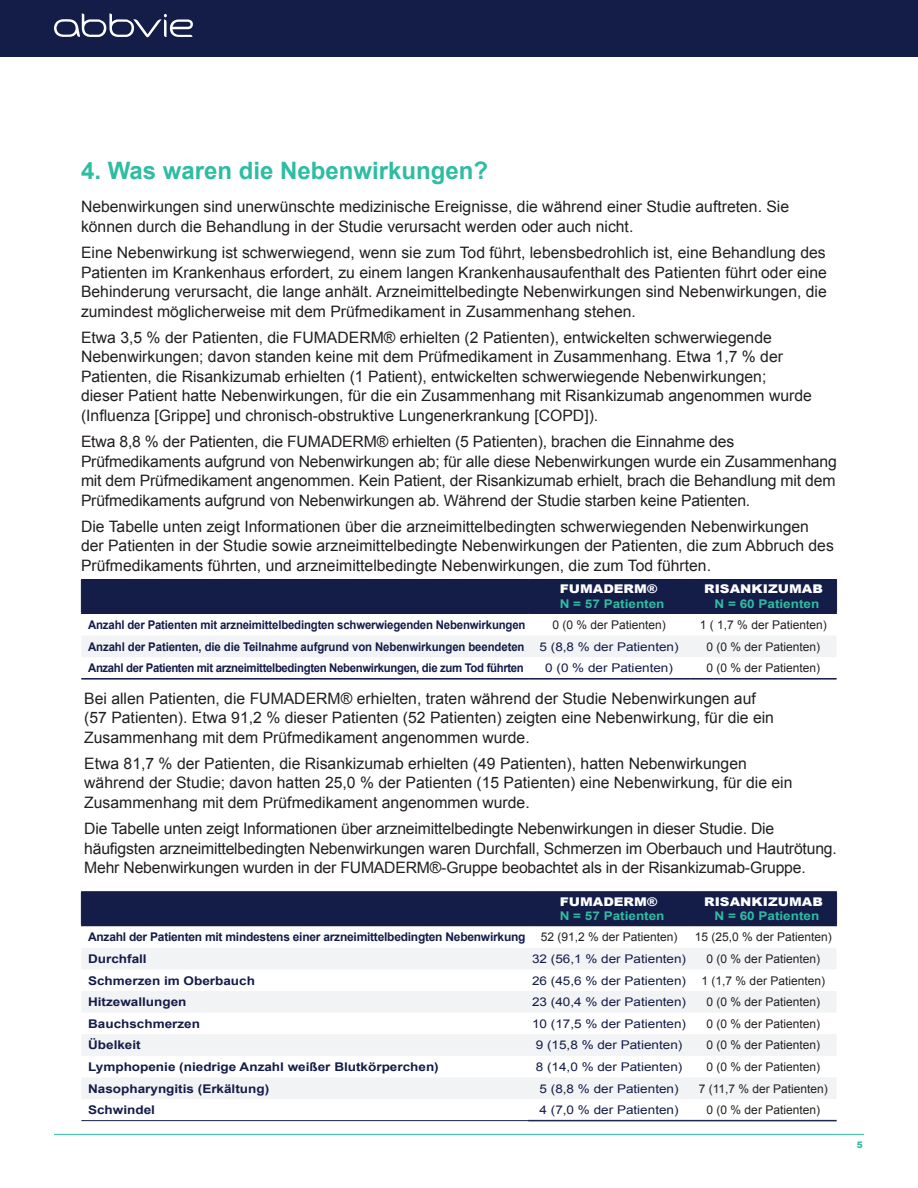
<style>
.page{position:relative;width:918px;height:1188px;background:#fff}
.page>*{position:absolute;margin:0;border:0;box-sizing:border-box;transform-origin:0 0}
.t1{font:700 24px "Arial";color:#2ebca2}
.t2{font:15.75px/19.5px "Arial";color:#231f20}
.t3{font:12px "Arial";color:#231f20}
.t4{font:700 12px "Arial";letter-spacing:-.015em;color:#141c48;scale:.95 1}
.t5{font:12px "Arial";color:#141c48;scale:1.13 1}
.t6{font:700 12px "Arial";letter-spacing:-.015em;color:#141c48;scale:1.13 1}
.t7{font:700 12px "Arial";letter-spacing:-.015em;color:#141c48}
.t8{font:700 12px "Arial";color:#2ebca2;scale:1.13 1}
.t9{font:900 12px "Arial";color:#fff;scale:1.13 1}
.t10{font:900 9px "Arial";color:#33bda3}
</style>
<div class="page">
<div style="left:0;top:0;width:918px;height:56px;background:#141c48"></div>
<svg style="left:54px;top:13px;width:139px;height:24px"></svg>
<div style="left:82px;top:580px;width:754px;height:32px;background:#141c48"></div>
<div style="left:82px;top:636px;width:754px;height:21px;background:#f2f3f4"></div>
<hr style="left:81px;top:579px;width:447px;height:1px;background:#141c48">
<hr style="left:81px;top:580px;width:1px;height:32px;background:#141c48">
<hr style="left:528px;top:579px;width:162px;height:1px;background:#141c48">
<hr style="left:690px;top:579px;width:147px;height:1px;background:#141c48">
<hr style="left:836px;top:580px;width:1px;height:32px;background:#141c48">
<hr style="left:689px;top:580px;width:2px;height:32px;background:#141c48">
<hr style="left:81px;top:612px;width:447px;height:2px;background:#141c48">
<hr style="left:528px;top:612px;width:162px;height:2px;background:#141c48">
<hr style="left:690px;top:612px;width:147px;height:2px;background:#141c48">
<hr style="left:81px;top:678px;width:447px;height:1px;background:#141c48">
<hr style="left:81px;top:679px;width:447px;height:1px;background:#141c48">
<hr style="left:528px;top:678px;width:162px;height:1px;background:#141c48">
<hr style="left:528px;top:679px;width:162px;height:1px;background:#141c48">
<hr style="left:690px;top:678px;width:147px;height:1px;background:#141c48">
<hr style="left:690px;top:679px;width:147px;height:1px;background:#141c48">
<div style="left:82px;top:892px;width:754px;height:33px;background:#141c48"></div>
<svg style="left:82px;top:948px;width:754px;height:151px;fill:#f2f3f4"></svg>
<hr style="left:81px;top:891px;width:447px;height:1px;background:#141c48">
<hr style="left:81px;top:892px;width:1px;height:33px;background:#141c48">
<hr style="left:528px;top:891px;width:162px;height:1px;background:#141c48">
<hr style="left:690px;top:891px;width:147px;height:1px;background:#141c48">
<hr style="left:836px;top:892px;width:1px;height:33px;background:#141c48">
<hr style="left:689px;top:892px;width:2px;height:33px;background:#141c48">
<hr style="left:81px;top:925px;width:447px;height:1px;background:#141c48">
<hr style="left:528px;top:925px;width:162px;height:1px;background:#141c48">
<hr style="left:690px;top:925px;width:147px;height:1px;background:#141c48">
<hr style="left:81px;top:1120px;width:447px;height:1px;background:#111e47">
<hr style="left:528px;top:1120px;width:162px;height:1px;background:#111e47">
<hr style="left:528px;top:1121px;width:162px;height:1px;background:#111e47">
<hr style="left:690px;top:1120px;width:147px;height:1px;background:#111e47">
<hr style="left:690px;top:1121px;width:147px;height:1px;background:#111e47">
<hr style="left:54px;top:1134px;width:810px;height:1px;background:#2ebca2">
<h1 class="t1" style="left:81px;top:155px;width:409px">4. Was waren die Nebenwirkungen?</h1>
<p class="t2" style="left:81px;top:197px;width:710px">Nebenwirkungen sind unerwünschte medizinische Ereignisse, die während einer Studie auftreten. Sie können durch die Behandlung in der Studie verursacht werden oder auch nicht.</p>
<p class="t2" style="left:81px;top:243px;width:747px;text-align:justify">Eine Nebenwirkung ist schwerwiegend, wenn sie zum Tod führt, lebensbedrohlich ist, eine Behandlung des Patienten im Krankenhaus erfordert, zu einem langen Krankenhausaufenthalt des Patienten führt oder eine Behinderung verursacht, die lange anhält. Arzneimittelbedingte Nebenwirkungen sind Nebenwirkungen, die zumindest möglicherweise mit dem Prüfmedikament in Zusammenhang stehen.</p>
<p class="t2" style="left:81px;top:328px;width:732px">Etwa 3,5 % der Patienten, die FUMADERM® erhielten (2 Patienten), entwickelten schwerwiegende Nebenwirkungen; davon standen keine mit dem Prüfmedikament in Zusammenhang. Etwa 1,7 % der Patienten, die Risankizumab erhielten (1 Patient), entwickelten schwerwiegende Nebenwirkungen; dieser Patient hatte Nebenwirkungen, für die ein Zusammenhang mit Risankizumab angenommen wurde (Influenza [Grippe] und chronisch-obstruktive Lungenerkrankung [COPD]).</p>
<p class="t2" style="left:81px;top:432px;width:757px">Etwa 8,8 % der Patienten, die FUMADERM® erhielten (5 Patienten), brachen die Einnahme des Prüfmedikaments aufgrund von Nebenwirkungen ab; für alle diese Nebenwirkungen wurde ein Zusammenhang mit dem Prüfmedikament angenommen. Kein Patient, der Risankizumab erhielt, brach die Behandlung mit dem Prüfmedikaments aufgrund von Nebenwirkungen ab. Während der Studie starben keine Patienten.</p>
<p class="t2" style="left:81px;top:517px;width:754px">Die Tabelle unten zeigt Informationen über die arzneimittelbedingten schwerwiegenden Nebenwirkungen der Patienten in der Studie sowie arzneimittelbedingte Nebenwirkungen der Patienten, die zum Abbruch des<br>Prüfmedikaments führten, und arzneimittelbedingte Nebenwirkungen, die zum Tod führten.</p>
<p class="t9" style="left:560px;top:580px;width:88px">FUMADERM®</p>
<p class="t8" style="left:560px;top:595px;width:94px">N = 57 Patienten</p>
<p class="t9" style="left:704px;top:580px;width:107px">RISANKIZUMAB</p>
<p class="t8" style="left:714px;top:595px;width:94px">N = 60 Patienten</p>
<p class="t4" style="left:88px;top:617px;width:462px">Anzahl der Patienten mit arzneimittelbedingten schwerwiegenden Nebenwirkungen</p>
<p class="t3" style="left:552px;top:617px;width:115px">0 (0 % der Patienten)</p>
<p class="t3" style="left:700px;top:617px;width:128px">1 ( 1,7 % der Patienten)</p>
<p class="t4" style="left:88px;top:639px;width:461px">Anzahl der Patienten, die die Teilnahme aufgrund von Nebenwirkungen beendeten</p>
<p class="t5" style="left:540px;top:639px;width:125px">5 (8,8 % der Patienten)</p>
<p class="t3" style="left:707px;top:639px;width:115px">0 (0 % der Patienten)</p>
<p class="t4" style="left:88px;top:660px;width:460px">Anzahl der Patienten mit arzneimittelbedingten Nebenwirkungen, die zum Tod führten</p>
<p class="t5" style="left:545px;top:660px;width:115px">0 (0 % der Patienten)</p>
<p class="t3" style="left:707px;top:660px;width:115px">0 (0 % der Patienten)</p>
<p class="t2" style="left:84px;top:689px;width:691px">Bei allen Patienten, die FUMADERM® erhielten, traten während der Studie Nebenwirkungen auf (57 Patienten). Etwa 91,2 % dieser Patienten (52 Patienten) zeigten eine Nebenwirkung, für die ein<br>Zusammenhang mit dem Prüfmedikament angenommen wurde.</p>
<p class="t2" style="left:84px;top:754px;width:710px">Etwa 81,7 % der Patienten, die Risankizumab erhielten (49 Patienten), hatten Nebenwirkungen während der Studie; davon hatten 25,0 % der Patienten (15 Patienten) eine Nebenwirkung, für die ein<br>Zusammenhang mit dem Prüfmedikament angenommen wurde.</p>
<p class="t2" style="left:84px;top:819px;width:754px">Die Tabelle unten zeigt Informationen über arzneimittelbedingte Nebenwirkungen in dieser Studie. Die häufigsten arzneimittelbedingten Nebenwirkungen waren Durchfall, Schmerzen im Oberbauch und Hautrötung.<br>Mehr Nebenwirkungen wurden in der FUMADERM®-Gruppe beobachtet als in der Risankizumab-Gruppe.</p>
<p class="t9" style="left:560px;top:893px;width:88px">FUMADERM®</p>
<p class="t8" style="left:560px;top:908px;width:94px">N = 57 Patienten</p>
<p class="t9" style="left:704px;top:893px;width:107px">RISANKIZUMAB</p>
<p class="t8" style="left:714px;top:908px;width:94px">N = 60 Patienten</p>
<p class="t7" style="left:88px;top:929px;width:439px">Anzahl der Patienten mit mindestens einer arzneimittelbedingten Nebenwirkung</p>
<p class="t3" style="left:541px;top:929px;width:138px">52 (91,2 % der Patienten)</p>
<p class="t3" style="left:695px;top:929px;width:138px">15 (25,0 % der Patienten)</p>
<p class="t6" style="left:88px;top:951px;width:53px">Durchfall</p>
<p class="t5" style="left:532px;top:951px;width:138px">32 (56,1 % der Patienten)</p>
<p class="t3" style="left:707px;top:951px;width:115px">0 (0 % der Patienten)</p>
<p class="t6" style="left:88px;top:972px;width:149px">Schmerzen im Oberbauch</p>
<p class="t5" style="left:532px;top:973px;width:138px">26 (45,6 % der Patienten)</p>
<p class="t3" style="left:702px;top:973px;width:125px">1 (1,7 % der Patienten)</p>
<p class="t6" style="left:88px;top:994px;width:89px">Hitzewallungen</p>
<p class="t5" style="left:532px;top:994px;width:138px">23 (40,4 % der Patienten)</p>
<p class="t3" style="left:707px;top:994px;width:115px">0 (0 % der Patienten)</p>
<p class="t6" style="left:88px;top:1016px;width:101px">Bauchschmerzen</p>
<p class="t5" style="left:532px;top:1016px;width:138px">10 (17,5 % der Patienten)</p>
<p class="t3" style="left:707px;top:1016px;width:115px">0 (0 % der Patienten)</p>
<p class="t6" style="left:88px;top:1037px;width:48px">Übelkeit</p>
<p class="t5" style="left:536px;top:1037px;width:131px">9 (15,8 % der Patienten)</p>
<p class="t3" style="left:707px;top:1037px;width:115px">0 (0 % der Patienten)</p>
<p class="t6" style="left:88px;top:1059px;width:312px">Lymphopenie (niedrige Anzahl weißer Blutkörperchen)</p>
<p class="t5" style="left:536px;top:1059px;width:131px">8 (14,0 % der Patienten)</p>
<p class="t3" style="left:707px;top:1059px;width:115px">0 (0 % der Patienten)</p>
<p class="t6" style="left:88px;top:1080px;width:162px">Nasopharyngitis (Erkältung)</p>
<p class="t5" style="left:540px;top:1081px;width:125px">5 (8,8 % der Patienten)</p>
<p class="t3" style="left:699px;top:1081px;width:131px">7 (11,7 % der Patienten)</p>
<p class="t6" style="left:88px;top:1102px;width:61px">Schwindel</p>
<p class="t5" style="left:540px;top:1102px;width:125px">4 (7,0 % der Patienten)</p>
<p class="t3" style="left:707px;top:1102px;width:115px">0 (0 % der Patienten)</p>
<p class="t10" style="left:857px;top:1139px;width:8px">5</p>
</div>
